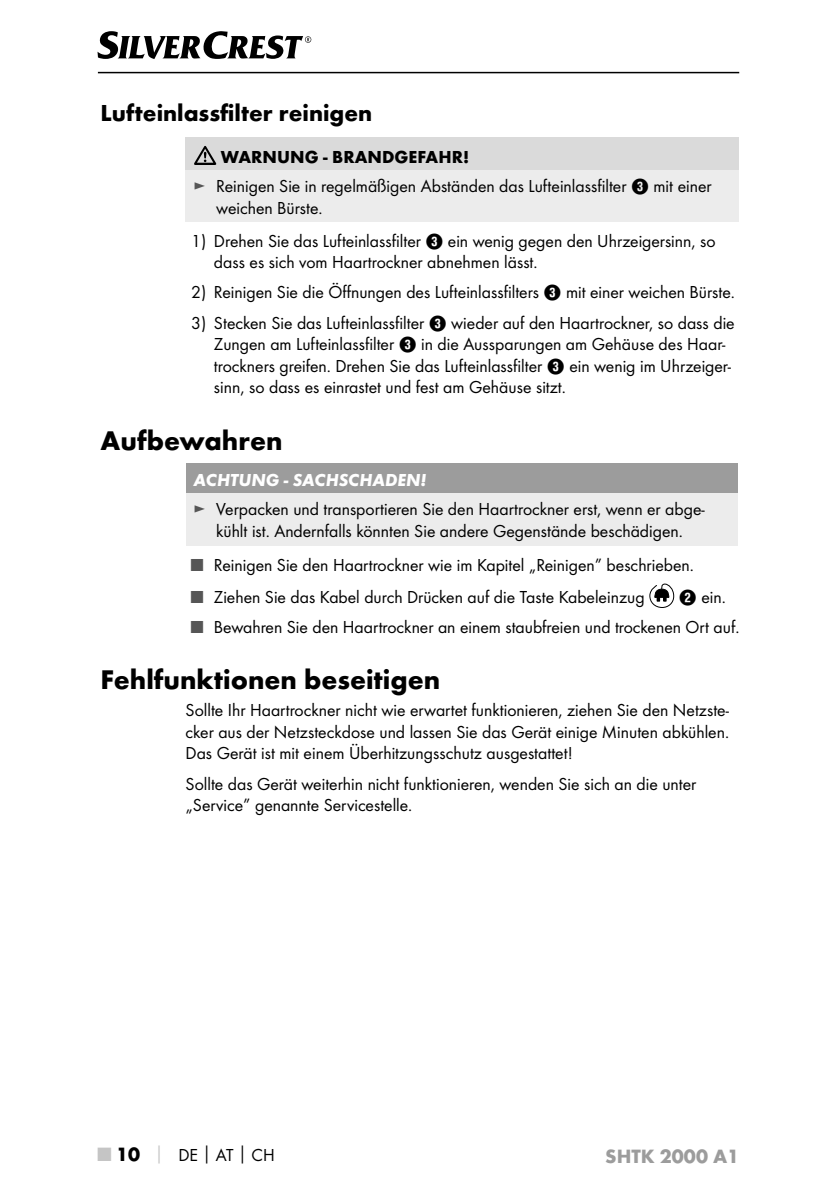
<style>
.page{position:relative;width:840px;height:1191px;background:#fff}
.page>*{position:absolute;margin:0;border:0;box-sizing:border-box;transform-origin:0 0}
.t1{font:700 28px "Futura";color:#000}
.t2{font:700 24px "Futura";color:#000}
.t3{font:700 20px "Futura";color:#9c9c9c}
.t4{font:18px/21.6px "Futura Boo";color:#000}
.t5{font:700 18px "Futura";color:#000}
.t6{font:italic 700 18px "Futura";color:#fff}
.s1{color:#565656}
.s2{font-family:"Hako PI Nummern"}
.s3{font-family:"Futura";font-weight:700;font-size:20px;color:#c5c5c5}
.s4{font-family:"Futura";font-weight:700;font-size:20px}
.s5{font-family:"Futura";font-weight:700;color:#c5c5c5}
.s6{font-family:"Futura";font-weight:700}
</style>
<div class="page">
<hr style="left:98px;top:72px;width:640px;height:1px;background:#000">
<svg style="left:97px;top:31px;width:214px;height:28px"></svg>
<div style="left:185px;top:138px;width:553px;height:33px;background:#dadada"></div>
<div style="left:185px;top:171px;width:553px;height:51px;background:#ececec"></div>
<svg style="left:194px;top:146px;width:22px;height:19px"></svg>
<div style="left:185px;top:463px;width:552px;height:30px;background:#9c9c9c"></div>
<div style="left:185px;top:493px;width:552px;height:53px;background:#ececec"></div>
<svg style="left:649px;top:583px;width:24px;height:25px"></svg>
<h2 class="t2" style="left:100px;top:98px;width:273px">Lufteinlassfilter reinigen</h2>
<p class="t5" style="left:221px;top:145px;width:250px">WARNUNG - BRANDGEFAHR!</p>
<p class="t4" style="left:216px;top:175px;width:496px;text-indent:-23px"><span class="s1">►</span> Reinigen Sie in regelmäßigen Abständen das Lufteinlassfilter <span class="s2">3</span> mit einer weichen Bürste.</p>
<p class="t4" style="left:214px;top:230px;width:503px;text-indent:-23px">1) Drehen Sie das Lufteinlassfilter <span class="s2">3</span> ein wenig gegen den Uhrzeigersinn, so dass es sich vom Haartrockner abnehmen lässt.</p>
<p class="t4" style="left:191px;top:281px;width:542px">2) Reinigen Sie die Öffnungen des Lufteinlassfilters <span class="s2">3</span> mit einer weichen Bürste.</p>
<p class="t4" style="left:214px;top:312px;width:522px;text-indent:-23px">3) Stecken Sie das Lufteinlassfilter <span class="s2">3</span> wieder auf den Haartrockner, so dass die Zungen am Lufteinlassfilter <span class="s2">3</span> in die Aussparungen am Gehäuse des Haar&shy;trockners greifen. Drehen Sie das Lufteinlassfilter <span class="s2">3</span> ein wenig im Uhrzeiger&shy;sinn, so dass es einrastet und fest am Gehäuse sitzt.</p>
<h1 class="t1" style="left:100px;top:423px;width:183px">Aufbewahren</h1>
<p class="t6" style="left:193px;top:468px;width:234px">ACHTUNG - SACHSCHADEN!</p>
<p class="t4" style="left:193px;top:498px;width:512px;text-align:center"><span class="s1">►</span> Verpacken und transportieren Sie den Haartrockner erst, wenn er abge&shy;kühlt ist. Andernfalls könnten Sie andere Gegenstände beschädigen.</p>
<p class="t4" style="left:191px;top:554px;width:501px"><span class="s1">■</span> Reinigen Sie den Haartrockner wie im Kapitel „Reinigen” beschrieben.</p>
<p class="t4" style="left:191px;top:585px;width:454px"><span class="s1">■</span> Ziehen Sie das Kabel durch Drücken auf die Taste Kabeleinzug</p>
<p class="t4" style="left:678px;top:585px;width:46px"><span class="s2">2</span> ein.</p>
<p class="t4" style="left:191px;top:616px;width:547px"><span class="s1">■</span> Bewahren Sie den Haartrockner an einem staubfreien und trockenen Ort auf.</p>
<h1 class="t1" style="left:100px;top:662px;width:341px">Fehlfunktionen beseitigen</h1>
<p class="t4" style="left:185px;top:699px;width:544px;text-align:justify">Sollte Ihr Haartrockner nicht wie erwartet funktionieren, ziehen Sie den Netzste&shy;cker aus der Netzsteckdose und lassen Sie das Gerät einige Minuten abkühlen.<br>Das Gerät ist mit einem Überhitzungsschutz ausgestattet!</p>
<p class="t4" style="left:185px;top:772px;width:512px">Sollte das Gerät weiterhin nicht funktionieren, wenden Sie sich an die unter „Service” genannte Servicestelle.</p>
<p class="t4" style="left:98px;top:1144px;width:178px"><span class="s3">■</span> <span class="s4">10</span> <span class="s5">│</span> DE<span class="s6">│</span>AT<span class="s6">│</span>CH</p>
<p class="t3" style="left:605px;top:1143px;width:135px">SHTK 2000 A1</p>
</div>
